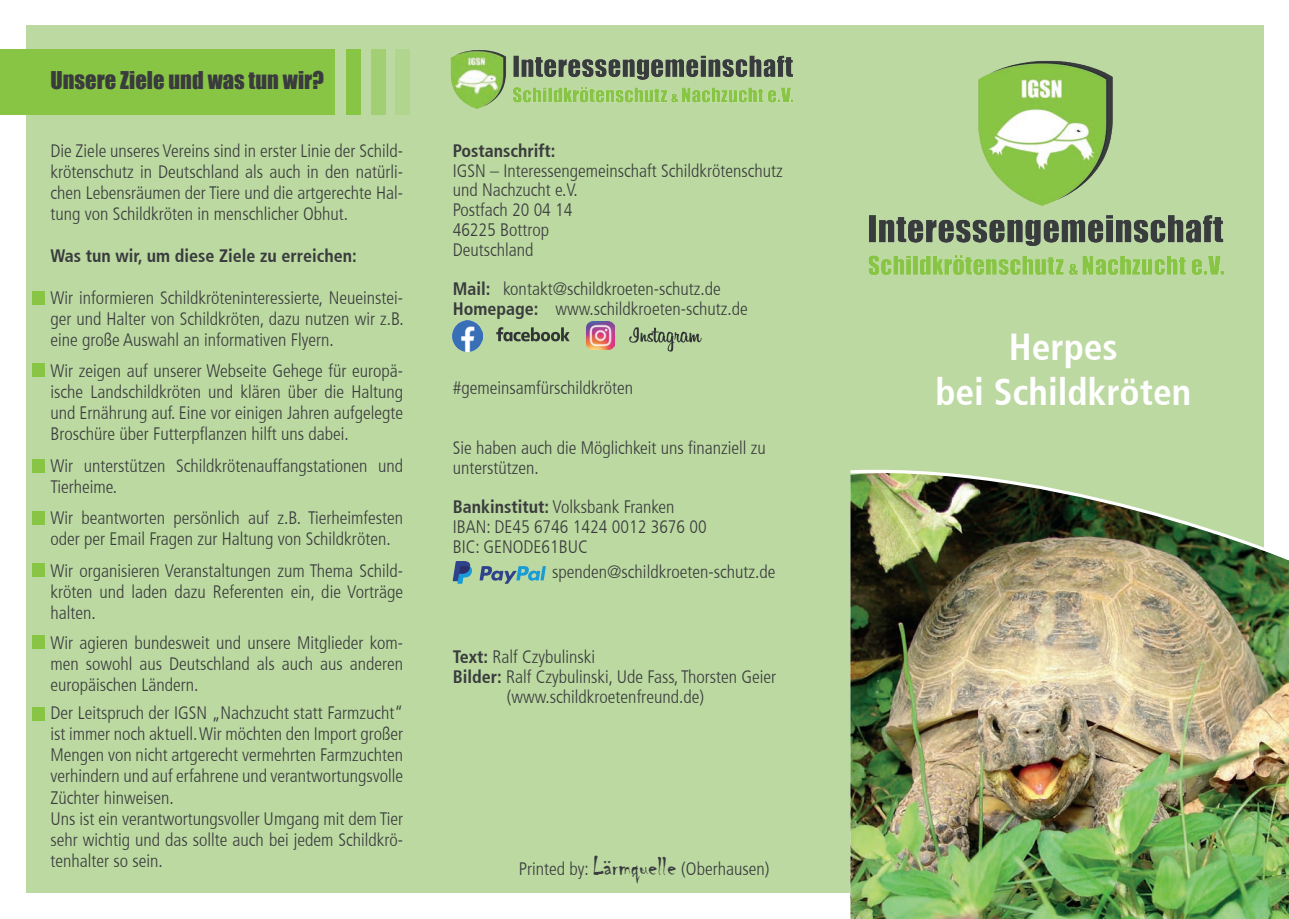
<style>
.page{position:relative;width:1289px;height:919px;background:#fff}
.page>*{position:absolute;margin:0;border:0;box-sizing:border-box;transform-origin:0 0}
.t1{font:700 condensed 37.5px/45px "Frutiger";color:#fff;text-align:center}
.t2{font:22.5px "Impact";color:#393b3d}
.t3{font:300 condensed 18px/21px "Frutiger";color:#393b3d}
.t4{font:700 condensed 18px "Frutiger";color:#393b3d}
.s1{font-weight:700}
.s2{font-family:"Chiller Reg";font-weight:400;font-stretch:normal;font-size:27px}
</style>
<div class="page">
<div style="left:26px;top:26px;width:1237px;height:867px;background:#bcd9a1"></div>
<img style="left:868px;top:215px;width:356px;height:61px">
<img style="left:978px;top:60px;width:135px;height:146px">
<div style="left:1px;top:49px;width:334px;height:66px;background:#88c545"></div>
<div style="left:346px;top:49px;width:14px;height:66px;background:#88c545"></div>
<div style="left:371px;top:49px;width:14px;height:66px;background:#a2cf73"></div>
<div style="left:396px;top:49px;width:14px;height:66px;background:#b1d58e"></div>
<div style="left:32px;top:291px;width:13px;height:13px;background:#88c545"></div>
<div style="left:32px;top:364px;width:13px;height:13px;background:#88c545"></div>
<div style="left:32px;top:459px;width:13px;height:14px;background:#88c545"></div>
<div style="left:32px;top:511px;width:13px;height:14px;background:#88c545"></div>
<div style="left:32px;top:563px;width:13px;height:13px;background:#88c545"></div>
<div style="left:32px;top:635px;width:13px;height:14px;background:#88c545"></div>
<div style="left:32px;top:707px;width:13px;height:13px;background:#88c545"></div>
<img style="left:513px;top:55px;width:281px;height:48px">
<img style="left:450px;top:50px;width:56px;height:59px">
<svg style="left:496px;top:327px;width:73px;height:14px"></svg>
<svg style="left:479px;top:566px;width:67px;height:17px"></svg>
<svg style="left:452px;top:561px;width:20px;height:22px"></svg>
<svg style="left:629px;top:327px;width:72px;height:24px"></svg>
<img style="left:452px;top:321px;width:31px;height:30px">
<img style="left:586px;top:321px;width:28px;height:29px">
<img style="left:850px;top:575px;width:438px;height:343px">
<img style="left:850px;top:463px;width:438px;height:112px">
<p class="t2" style="left:50px;top:62px;width:275px">Unsere Ziele und was tun wir?</p>
<p class="t3" style="left:50px;top:140px;width:354px;text-align:justify">Die Ziele unseres Vereins sind in erster Linie der Schild&shy;krötenschutz in Deutschland als auch in den natürli&shy;chen Lebensräumen der Tiere und die artgerechte Hal&shy;tung von Schildkröten in menschlicher Obhut.</p>
<p class="t4" style="left:50px;top:245px;width:308px">Was tun wir, um diese Ziele zu erreichen:</p>
<p class="t3" style="left:50px;top:287px;width:355px;text-align:justify">Wir informieren Schildkröteninteressierte, Neueinstei&shy;ger und Halter von Schildkröten, dazu nutzen wir z.B. eine große Auswahl an informativen Flyern.</p>
<p class="t3" style="left:50px;top:360px;width:354px;text-align:justify">Wir zeigen auf unserer Webseite Gehege für europä&shy;ische Landschildkröten und klären über die Haltung und Ernährung auf. Eine vor einigen Jahren aufgelegte Broschüre über Futterpflanzen hilft uns dabei.</p>
<p class="t3" style="left:50px;top:455px;width:354px">Wir unterstützen Schildkrötenauffangstationen und<br>Tierheime.</p>
<p class="t3" style="left:50px;top:507px;width:354px">Wir beantworten persönlich auf z.B. Tierheimfesten oder per Email Fragen zur Haltung von Schildkröten.</p>
<p class="t3" style="left:50px;top:560px;width:354px;text-align:justify">Wir organisieren Veranstaltungen zum Thema Schild&shy;kröten und laden dazu Referenten ein, die Vorträge halten.</p>
<p class="t3" style="left:50px;top:632px;width:354px;text-align:justify">Wir agieren bundesweit und unsere Mitglieder kom&shy;men sowohl aus Deutschland als auch aus anderen europäischen Ländern.</p>
<p class="t3" style="left:50px;top:703px;width:354px">Der Leitspruch der IGSN „Nachzucht statt Farmzucht“ ist immer noch aktuell. Wir möchten den Import großer Mengen von nicht artgerecht vermehrten Farmzuchten verhindern und auf erfahrene und verantwortungsvolle Züchter hinweisen.<br>Uns ist ein verantwortungsvoller Umgang mit dem Tier sehr wichtig und das sollte auch bei jedem Schildkrö&shy;tenhalter so sein.</p>
<p class="t4" style="left:452px;top:140px;width:104px">Postanschrift:</p>
<p class="t3" style="left:452px;top:161px;width:332px;line-height:19.8px">IGSN – Interessengemeinschaft Schildkrötenschutz und Nachzucht e.V.<br>Postfach 20 04 14<br>46225 Bottrop<br>Deutschland</p>
<p class="t3" style="left:452px;top:279px;width:296px;line-height:19.8px"><span class="s1">Mail:</span> kontakt@schildkroeten-schutz.de<br><span class="s1">Homepage:</span> www.schildkroeten-schutz.de</p>
<p class="t3" style="left:452px;top:378px;width:182px">#gemeinsamfürschildkröten</p>
<p class="t3" style="left:452px;top:438px;width:314px;line-height:19.8px">Sie haben auch die Möglichkeit uns finanziell zu unterstützen.</p>
<p class="t3" style="left:452px;top:497px;width:256px;line-height:19.8px"><span class="s1">Bankinstitut:</span> Volksbank Franken<br>IBAN: DE45 6746 1424 0012 3676 00<br>BIC: GENODE61BUC</p>
<p class="t3" style="left:552px;top:562px;width:225px">spenden@schildkroeten-schutz.de</p>
<p class="t3" style="left:452px;top:647px;width:144px"><span class="s1">Text:</span> Ralf Czybulinski</p>
<p class="t3" style="left:452px;top:666px;width:325px"><span class="s1">Bilder:</span> Ralf Czybulinski, Ude Fass, Thorsten Geier</p>
<p class="t3" style="left:506px;top:686px;width:199px">(www.schildkroetenfreund.de)</p>
<p class="t3" style="left:519px;top:858px;width:252px">Printed by: <span class="s2">Lärmquelle</span> (Oberhausen)</p>
<h1 class="t1" style="left:935px;top:324px;width:257px">Herpes<br>bei Schildkröten</h1>
</div>
